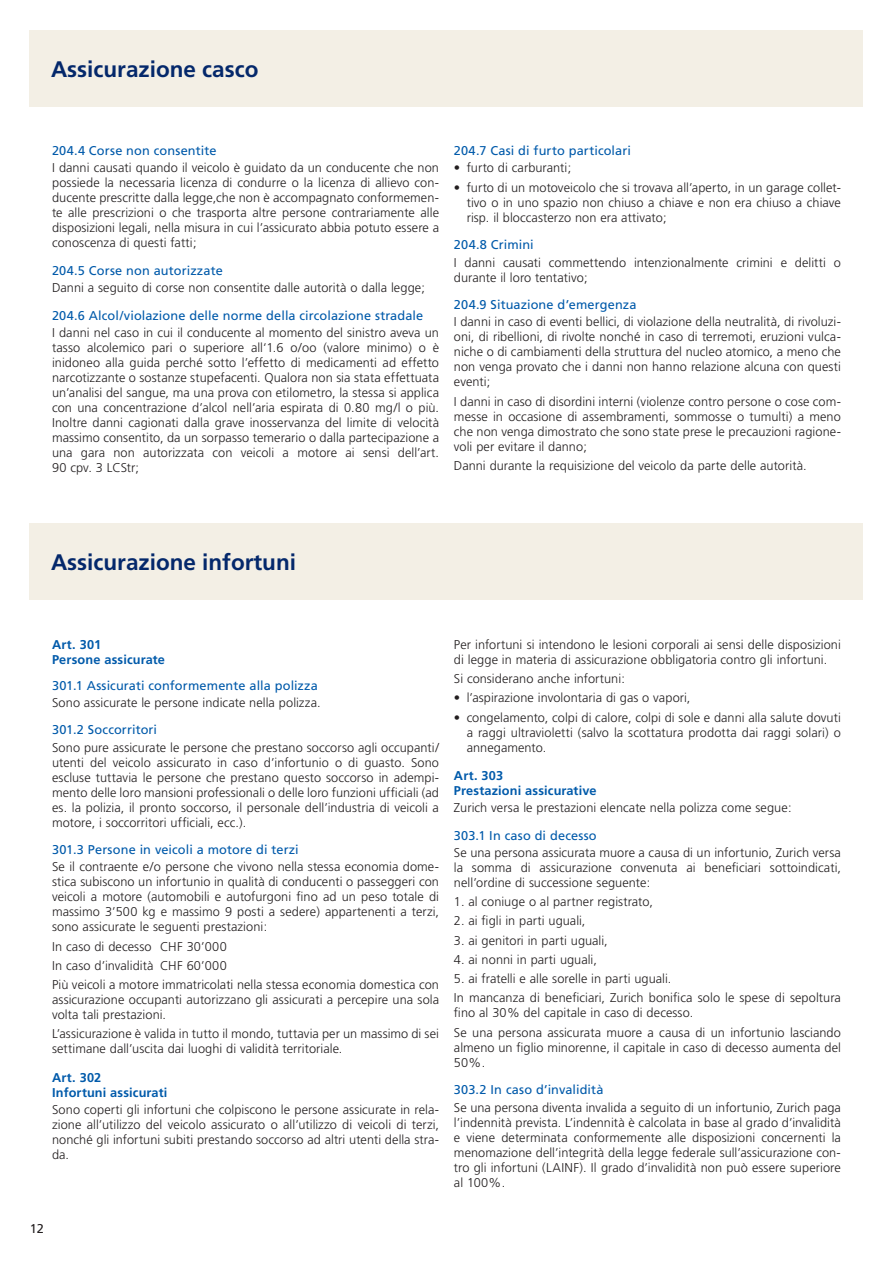
<style>
.page{position:relative;width:893px;height:1263px;background:#fff}
.page>*{position:absolute;margin:0;border:0;box-sizing:border-box;transform-origin:0 0}
.t1{font:700 22.5px "Frutiger";color:#04286b}
.t2{font:300 12.75px/15px "Frutiger";letter-spacing:.005em;color:#231f20;text-align:justify}
.t3{font:12.75px "Frutiger";letter-spacing:.01em;color:#015aaa}
.t4{font:700 12.75px/15px "Frutiger";letter-spacing:.01em;color:#015aaa}
.t5{font:12.75px "Frutiger";color:#231f20}
</style>
<div class="page">
<div style="left:30px;top:30px;width:833px;height:76px;background:#f3efe5"></div>
<div style="left:30px;top:523px;width:833px;height:77px;background:#f3efe5"></div>
<h1 class="t1" style="left:51px;top:56px;width:209px">Assicurazione casco</h1>
<p class="t3" style="left:52px;top:143px;width:166px">204.4 Corse non consentite</p>
<p class="t2" style="left:52px;top:161px;width:388px">I danni causati quando il veicolo è guidato da un conducente che non possiede la necessaria licenza di condurre o la licenza di allievo con&shy;ducente prescritte dalla legge,che non è accompagnato conformemen&shy;te alle prescrizioni o che trasporta altre persone contrariamente alle disposizioni legali, nella misura in cui l’assicurato abbia potuto essere a conoscenza di questi fatti;</p>
<p class="t3" style="left:52px;top:263px;width:172px">204.5 Corse non autorizzate</p>
<p class="t2" style="left:52px;top:280px;width:375px">Danni a seguito di corse non consentite dalle autorità o dalla legge;</p>
<p class="t3" style="left:52px;top:308px;width:373px">204.6 Alcol/violazione delle norme della circolazione stradale</p>
<p class="t2" style="left:52px;top:325px;width:388px">I danni nel caso in cui il conducente al momento del sinistro aveva un tasso alcolemico pari o superiore all‘1.6 o/oo (valore minimo) o è inidoneo alla guida perché sotto l’effetto di medicamenti ad effetto narcotizzante o sostanze stupefacenti. Qualora non sia stata effettuata un’analisi del sangue, ma una prova con etilometro, la stessa si applica con una concentrazione d’alcol nell’aria espirata di 0.80 mg/l o più.<br>Inoltre danni cagionati dalla grave inosservanza del limite di velocità massimo consentito, da un sorpasso temerario o dalla partecipazione a una gara non autorizzata con veicoli a motore ai sensi dell’art.<br>90 cpv. 3 LCStr;</p>
<p class="t3" style="left:454px;top:143px;width:178px">204.7 Casi di furto particolari</p>
<p class="t2" style="left:454px;top:160px;width:119px">• furto di carburanti;</p>
<p class="t2" style="left:467px;top:180px;width:376px;text-indent:-13px">• furto di un motoveicolo che si trovava all’aperto, in un garage collet&shy;tivo o in uno spazio non chiuso a chiave e non era chiuso a chiave risp. il bloccasterzo non era attivato;</p>
<p class="t3" style="left:454px;top:237px;width:81px">204.8 Crimini</p>
<p class="t2" style="left:454px;top:255px;width:388px">I danni causati commettendo intenzionalmente crimini e delitti o durante il loro tentativo;</p>
<p class="t3" style="left:454px;top:297px;width:184px">204.9 Situazione d’emergenza</p>
<p class="t2" style="left:454px;top:314px;width:388px">I danni in caso di eventi bellici, di violazione della neutralità, di rivoluzi&shy;oni, di ribellioni, di rivolte nonché in caso di terremoti, eruzioni vulca&shy;niche o di cambiamenti della struttura del nucleo atomico, a meno che non venga provato che i danni non hanno relazione alcuna con questi eventi;</p>
<p class="t2" style="left:454px;top:394px;width:388px">I danni in caso di disordini interni (violenze contro persone o cose com&shy;messe in occasione di assembramenti, sommosse o tumulti) a meno che non venga dimostrato che sono state prese le precauzioni ragione&shy;voli per evitare il danno;</p>
<p class="t2" style="left:454px;top:458px;width:354px">Danni durante la requisizione del veicolo da parte delle autorità.</p>
<h1 class="t1" style="left:51px;top:549px;width:247px">Assicurazione infortuni</h1>
<p class="t4" style="left:52px;top:637px;width:114px">Art. 301<br>Persone assicurate</p>
<p class="t3" style="left:52px;top:678px;width:267px">301.1 Assicurati conformemente alla polizza</p>
<p class="t2" style="left:52px;top:695px;width:270px">Sono assicurate le persone indicate nella polizza.</p>
<p class="t3" style="left:52px;top:722px;width:107px">301.2 Soccorritori</p>
<p class="t2" style="left:52px;top:740px;width:388px">Sono pure assicurate le persone che prestano soccorso agli occupanti/ utenti del veicolo assicurato in caso d’infortunio o di guasto. Sono escluse tuttavia le persone che prestano questo soccorso in adempi&shy;mento delle loro mansioni professionali o delle loro funzioni ufficiali (ad es. la polizia, il pronto soccorso, il personale dell’industria di veicoli a motore, i soccorritori ufficiali, ecc.).</p>
<p class="t3" style="left:52px;top:842px;width:248px">301.3 Persone in veicoli a motore di terzi</p>
<p class="t2" style="left:52px;top:859px;width:388px">Se il contraente e/o persone che vivono nella stessa economia dome&shy;stica subiscono un infortunio in qualità di conducenti o passeggeri con veicoli a motore (automobili e autofurgoni fino ad un peso totale di massimo 3’500 kg e massimo 9 posti a sedere) appartenenti a terzi, sono assicurate le seguenti prestazioni:</p>
<p class="t2" style="left:52px;top:936px;width:388px;line-height:19.2px;text-align:left">In caso di decesso CHF 30’000<br>In caso d’invalidità CHF 60’000<br>Più veicoli a motore immatricolati nella stessa economia domestica con</p>
<p class="t2" style="left:52px;top:992px;width:388px">assicurazione occupanti autorizzano gli assicurati a percepire una sola volta tali prestazioni.</p>
<p class="t2" style="left:52px;top:1026px;width:388px">L’assicurazione è valida in tutto il mondo, tuttavia per un massimo di sei settimane dall’uscita dai luoghi di validità territoriale.</p>
<p class="t4" style="left:52px;top:1069px;width:117px">Art. 302<br>Infortuni assicurati</p>
<p class="t2" style="left:52px;top:1102px;width:388px">Sono coperti gli infortuni che colpiscono le persone assicurate in rela&shy;zione all’utilizzo del veicolo assicurato o all’utilizzo di veicoli di terzi, nonché gli infortuni subiti prestando soccorso ad altri utenti della stra&shy;da.</p>
<p class="t2" style="left:454px;top:637px;width:388px">Per infortuni si intendono le lesioni corporali ai sensi delle disposizioni di legge in materia di assicurazione obbligatoria contro gli infortuni.</p>
<p class="t2" style="left:454px;top:671px;width:173px">Si considerano anche infortuni:</p>
<p class="t2" style="left:454px;top:690px;width:238px">• l’aspirazione involontaria di gas o vapori,</p>
<p class="t2" style="left:467px;top:710px;width:376px;text-indent:-13px">• congelamento, colpi di calore, colpi di sole e danni alla salute dovuti a raggi ultravioletti (salvo la scottatura prodotta dai raggi solari) o annegamento.</p>
<p class="t4" style="left:454px;top:768px;width:144px">Art. 303<br>Prestazioni assicurative</p>
<p class="t2" style="left:454px;top:800px;width:339px">Zurich versa le prestazioni elencate nella polizza come segue:</p>
<p class="t3" style="left:454px;top:828px;width:144px">303.1 In caso di decesso</p>
<p class="t2" style="left:454px;top:845px;width:388px">Se una persona assicurata muore a causa di un infortunio, Zurich versa la somma di assicurazione convenuta ai beneficiari sottoindicati, nell’ordine di successione seguente:</p>
<p class="t2" style="left:454px;top:894px;width:200px">1. al coniuge o al partner registrato,</p>
<p class="t2" style="left:454px;top:913px;width:133px">2. ai figli in parti uguali,</p>
<p class="t2" style="left:454px;top:933px;width:155px">3. ai genitori in parti uguali,</p>
<p class="t2" style="left:454px;top:952px;width:144px">4. ai nonni in parti uguali,</p>
<p class="t2" style="left:454px;top:969px;width:388px;line-height:19.2px">5. ai fratelli e alle sorelle in parti uguali.<br>In mancanza di beneficiari, Zurich bonifica solo le spese di sepoltura</p>
<p class="t2" style="left:454px;top:1003px;width:388px;line-height:19.2px">fino al 30% del capitale in caso di decesso.<br>Se una persona assicurata muore a causa di un infortunio lasciando</p>
<p class="t2" style="left:454px;top:1040px;width:388px">almeno un figlio minorenne, il capitale in caso di decesso aumenta del<br>50%.</p>
<p class="t3" style="left:454px;top:1082px;width:151px">303.2 In caso d’invalidità</p>
<p class="t2" style="left:454px;top:1099px;width:388px">Se una persona diventa invalida a seguito di un infortunio, Zurich paga l’indennità prevista. L’indennità è calcolata in base al grado d’invalidità e viene determinata conformemente alle disposizioni concernenti la menomazione dell’integrità della legge federale sull’assicurazione con&shy;tro gli infortuni (LAINF). Il grado d’invalidità non può essere superiore al 100%.</p>
<p class="t5" style="left:30px;top:1221px;width:16px">12</p>
</div>
